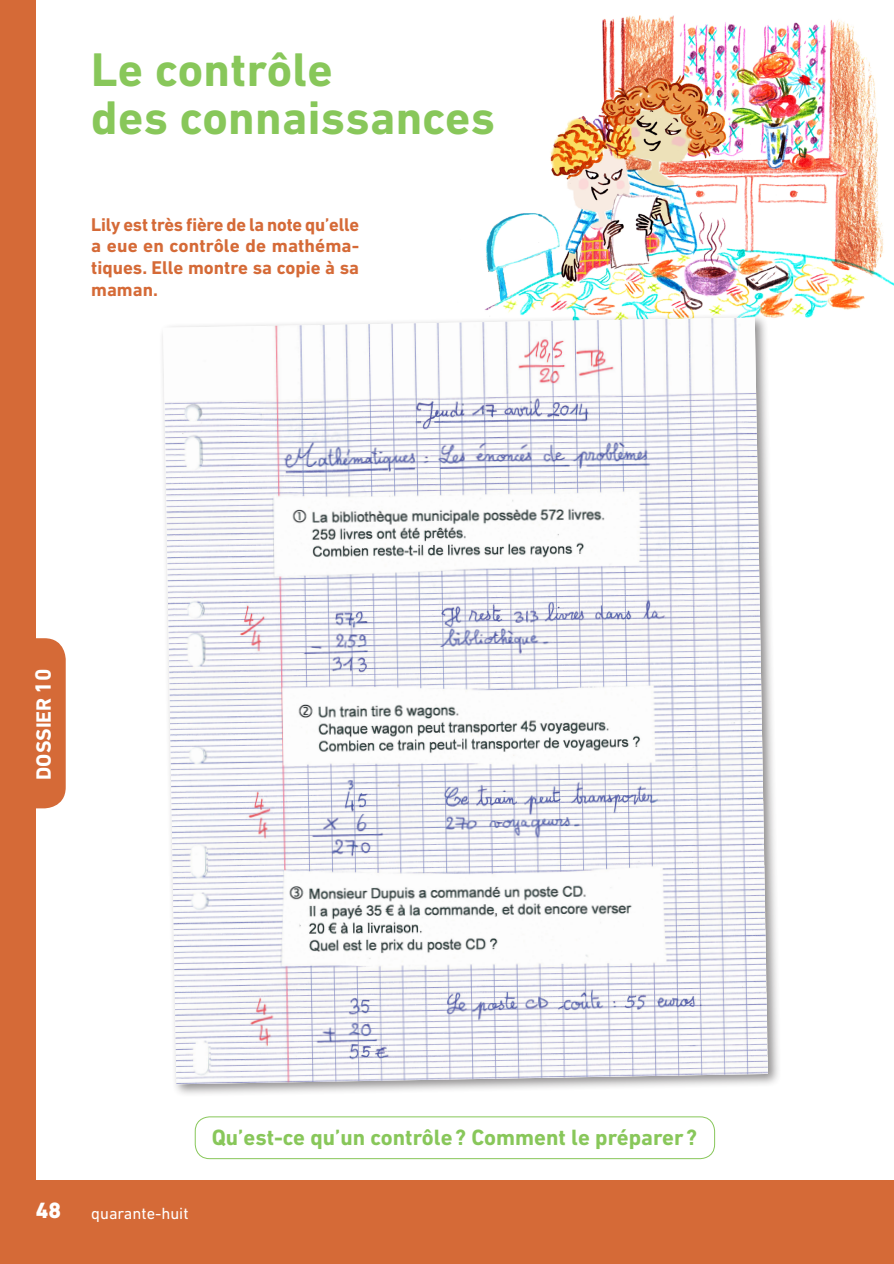
<style>
.page{position:relative;width:894px;height:1264px;background:#fff}
.page>*{position:absolute;margin:0;border:0;box-sizing:border-box;transform-origin:0 0}
.t1{font:700 48px/48px "DIN Next LT Pro";letter-spacing:.005em;color:#88c75a}
.t2{font:700 22.5px "DIN Next LT Pro";color:#88c75a}
.t3{font:800 22.5px "DIN Next LT Pro";color:#fff}
.t4{font:700 21px "DIN Next LT Pro";color:#fff}
.t5{font:700 18.75px/21.8px "DIN Next LT Pro";color:#d56a37;text-align:justify}
.t6{font:16.5px "DIN Next LT Pro";color:#fff}
.s1{font-size:22.5px}
</style>
<div class="page">
<div style="left:0;top:0;width:36px;height:1263px;background:#d56a37"></div>
<div style="left:0;top:1180px;width:894px;height:83px;background:#d56a37"></div>
<svg style="left:36px;top:638px;width:30px;height:170px;background:#d6703f"></svg>
<img style="left:484px;top:15px;width:410px;height:303px">
<div style="left:158px;top:313px;width:623px;height:784px;background:#231f20;opacity:.5"></div>
<img style="left:163px;top:317px;width:605px;height:767px">
<div style="left:195px;top:1116px;width:520px;height:42px;border:1px solid #88c75a;border-radius:15px"></div>
<p class="t1" style="left:91px;top:46px;width:405px">Le contrôle<br>des connaissances</p>
<p class="t5" style="left:91px;top:213px;width:269px">Lily est très fière de la note qu’elle a eue en contrôle de mathéma&shy;tiques. Elle montre sa copie à sa maman.</p>
<p class="t4" style="left:31px;top:779px;width:112px;rotate:-90deg">dossier <span class="s1">10</span></p>
<p class="t3" style="left:36px;top:1197px;width:27px">48</p>
<p class="t6" style="left:91px;top:1203px;width:99px">quarante-huit</p>
<p class="t2" style="left:212px;top:1123px;width:487px">Qu’est-ce qu’un contrôle? Comment le préparer ?</p>
</div>
